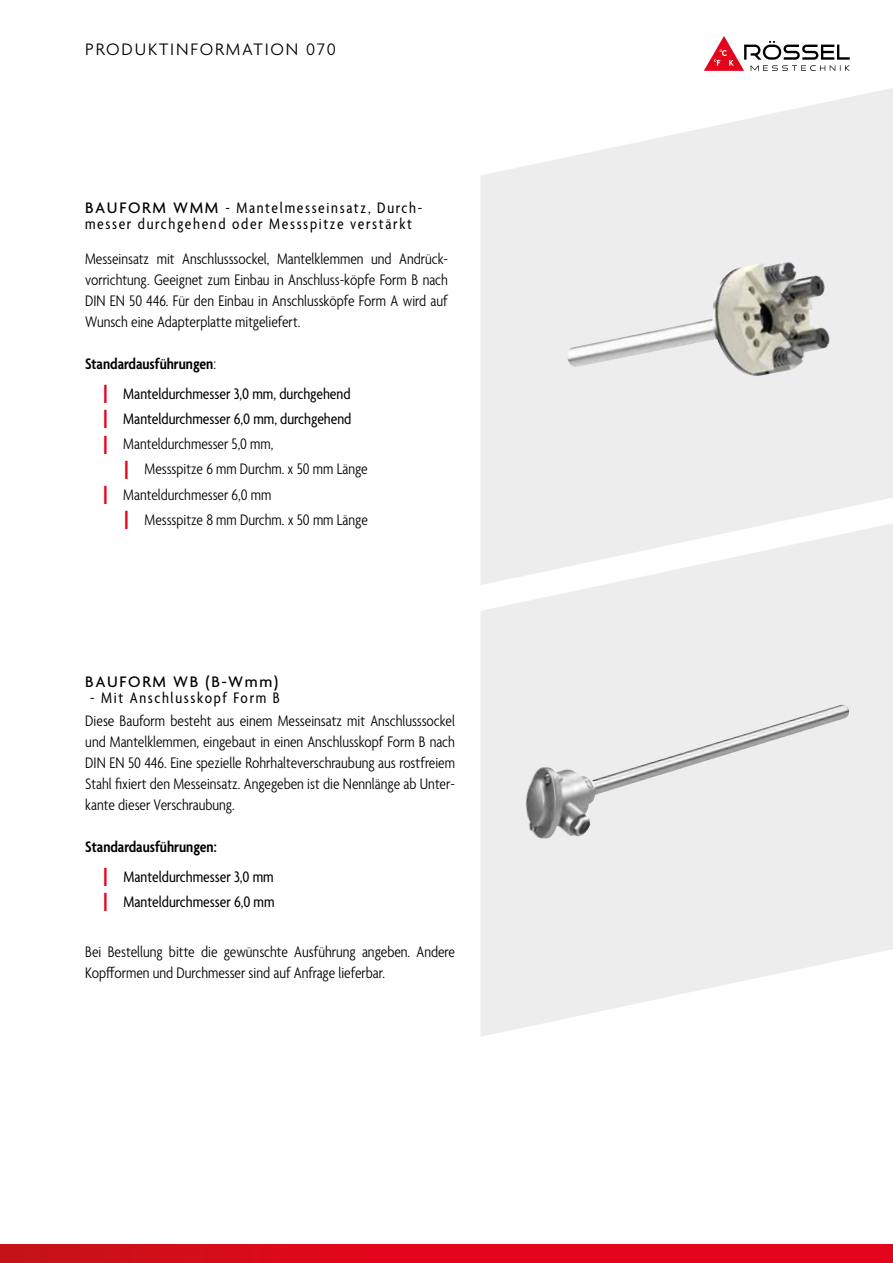
<style>
.page{position:relative;width:893px;height:1263px;background:#fff}
.page>*{position:absolute;margin:0;border:0;box-sizing:border-box;transform-origin:0 0}
.t1{font:300 18px "Agenda";letter-spacing:.1em;color:#000}
.t2{font:300 condensed 16.5px/21px "Agenda";color:#000;text-align:justify}
.t3{font:condensed 16.5px/29.5px "Agenda";color:#000}
.t4{font:condensed 16.5px/16.5px "Agenda";letter-spacing:.1em;color:#000}
.t5{font:500 16.5px "Agenda";letter-spacing:.1em;color:#000}
.s1{font-weight:500;font-stretch:normal}
.s2{font-weight:600}
.s3{font-weight:300}
.s4{font-stretch:normal;font-size:28.5px;color:#e3051b}
.s5{font-weight:400;font-stretch:normal;font-size:28.5px;color:#e3051b}
</style>
<div class="page">
<svg style="left:704px;top:36px;width:146px;height:35px"></svg>
<svg style="left:481px;top:88px;width:412px;height:435px;background:#efefef"></svg>
<svg style="left:481px;top:523px;width:412px;height:514px;background:#ededed"></svg>
<img style="left:620px;top:705px;width:220px;height:67px">
<div style="left:0;top:1245px;width:893px;height:18px;background:linear-gradient(to right,#ce0f19,#eb011c)"></div>
<img style="left:567px;top:262px;width:263px;height:115px">
<p class="t1" style="left:85px;top:40px;width:252px">PRODUKTINFORMATION 070</p>
<p class="t4" style="left:85px;top:200px;width:339px"><span class="s1">BAUFORM WMM</span> - Mantelmesseinsatz, Durch&shy;messer durchgehend oder Messspitze verstärkt</p>
<p class="t2" style="left:85px;top:249px;width:364px">Messeinsatz mit Anschlusssockel, Mantelklemmen und Andrück&shy;vorrichtung. Geeignet zum Einbau in Anschluss-köpfe Form B nach DIN EN 50 446. Für den Einbau in Anschlussköpfe Form A wird auf Wunsch eine Adapterplatte mitgeliefert.</p>
<p class="t3" style="left:102px;top:350px;width:250px;text-indent:-17px"><span class="s2">Standardausführungen</span><span class="s3">:<br></span><span class="s4">I</span> Manteldurchmesser 3,0 mm, durchgehend</p>
<p class="t3" style="left:102px;top:407px;width:251px;line-height:25.2px"><span class="s4">I</span> Manteldurchmesser 6,0 mm, durchgehend<br><span class="s4">I</span> <span class="s3">Manteldurchmesser 5,0 mm,</span></p>
<p class="t2" style="left:102px;top:457px;width:267px;line-height:25.2px;text-indent:21px"><span class="s5">I</span> Messspitze 6 mm Durchm. x 50 mm Länge<br><span class="s5">I</span> Manteldurchmesser 6,0 mm</p>
<p class="t2" style="left:123px;top:510px;width:246px"><span class="s5">I</span> Messspitze 8 mm Durchm. x 50 mm Länge</p>
<p class="t5" style="left:85px;top:673px;width:194px">BAUFORM WB (B-Wmm)</p>
<p class="t4" style="left:90px;top:691px;width:191px">- Mit Anschlusskopf Form B</p>
<p class="t2" style="left:85px;top:711px;width:371px">Diese Bauform besteht aus einem Messeinsatz mit Anschlusssockel und Mantelklemmen, eingebaut in einen Anschlusskopf Form B nach DIN EN 50 446. Eine spezielle Rohrhalteverschraubung aus rostfreiem Stahl fixiert den Messeinsatz. Angegeben ist die Nennlänge ab Unter&shy;kante dieser Verschraubung.</p>
<p class="t3" style="left:102px;top:833px;width:173px;text-indent:-17px"><span class="s2">Standardausführungen:<br></span><span class="s4">I</span> Manteldurchmesser 3,0 mm</p>
<p class="t3" style="left:102px;top:888px;width:174px"><span class="s4">I</span> Manteldurchmesser 6,0 mm</p>
<p class="t2" style="left:85px;top:942px;width:371px">Bei Bestellung bitte die gewünschte Ausführung angeben. Andere<br>Kopfformen und Durchmesser sind auf Anfrage lieferbar.</p>
</div>
